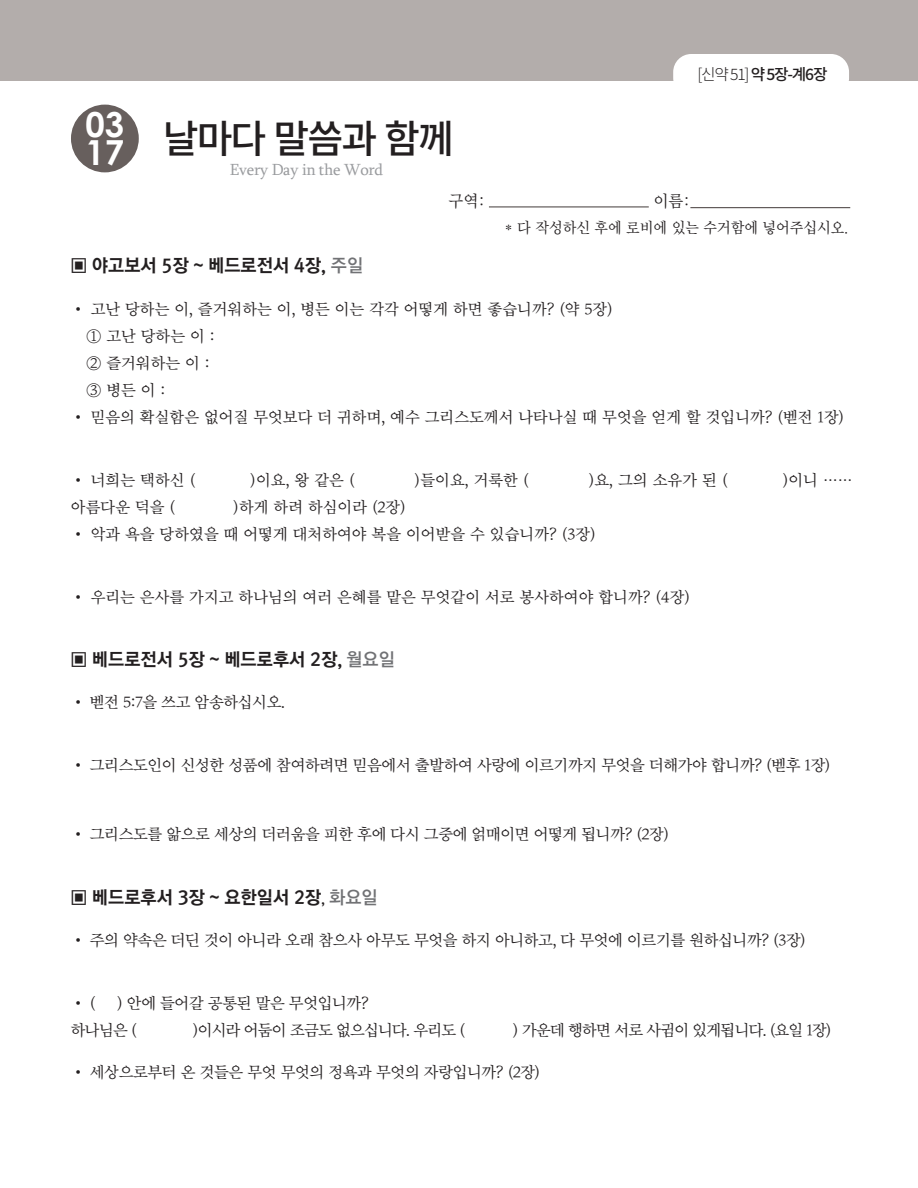
<style>
.page{position:relative;width:918px;height:1188px;background:#fff}
.page>*{position:absolute;margin:0;border:0;box-sizing:border-box;transform-origin:0 0}
.t1{font:500 39px "Noto Sans KR";letter-spacing:-.05em;color:#231f20}
.t2{font:700 34.5px "Century Gothic";color:#fff}
.t3{font:18px "Rix Go EB";color:#231f20}
.t4{font:16.5px "Sylfaen";letter-spacing:-.025em;color:#999b9e}
.t5{font:16.5px "Chosun Sm";color:#231f20}
.t6{font:15.75px/27px "SD Myeongjo Neoa c Rg";letter-spacing:-.025em;color:#231f20}
.t7{font:15.75px "SD Myeongjo Neoa c Rg";color:#231f20}
.t8{font:15.75px "SD Myeongjo Neoa c Rg";letter-spacing:-.05em;color:#231f20}
.t9{font:500 15.75px "Noto Sans KR";color:#231f20}
.t10{font:15px "Chosun Sm";color:#231f20}
.s1{font-weight:300}
.s2{font-family:"Rix Go B";color:#717275}
.s3{font-family:"Rix Go B";font-size:15px}
</style>
<div class="page">
<div style="left:0;top:0;width:918px;height:81px;background:#b3adab"></div>
<div style="left:673px;top:54px;width:176px;height:42px;background:#fff;border-radius:18px"></div>
<div style="left:71px;top:105px;width:68px;height:67px;background:#675f5d;border-radius:50%"></div>
<hr style="left:489px;top:207px;width:160px;height:1px;background:#423a38">
<hr style="left:690px;top:207px;width:160px;height:1px;background:#423a38">
<p class="t2" style="left:86px;top:98px;width:40px">03</p>
<p class="t2" style="left:86px;top:126px;width:40px">17</p>
<p class="t9" style="left:697px;top:65px;width:132px"><span class="s1">[신약 51]</span> 약 5장-계6장</p>
<p class="t1" style="left:163px;top:117px;width:293px">날마다 말씀과 함께</p>
<p class="t4" style="left:230px;top:158px;width:155px">Every Day in the Word</p>
<p class="t5" style="left:448px;top:192px;width:38px">구역:</p>
<p class="t5" style="left:653px;top:192px;width:38px">이름:</p>
<p class="t10" style="left:504px;top:221px;width:346px">* 다 작성하신 후에 로비에 있는 수거함에 넣어주십시오.</p>
<p class="t3" style="left:71px;top:255px;width:294px">▣ 야고보서 5장 ~ 베드로전서 4장, <span class="s2">주일</span></p>
<p class="t7" style="left:71px;top:301px;width:543px">• 고난 당하는 이, 즐거워하는 이, 병든 이는 각각 어떻게 하면 좋습니까? (약 5장)</p>
<p class="t6" style="left:87px;top:323px;width:130px">① 고난 당하는 이 :</p>
<p class="t6" style="left:87px;top:350px;width:125px">② 즐거워하는 이 :</p>
<p class="t6" style="left:87px;top:377px;width:80px">③ 병든 이 :</p>
<p class="t7" style="left:71px;top:409px;width:775px">• 믿음의 확실함은 없어질 무엇보다 더 귀하며, 예수 그리스도께서 나타나실 때 무엇을 얻게 할 것입니까? (벧전 1장)</p>
<p class="t6" style="left:71px;top:467px;width:126px">• 너희는 택하신 (</p>
<p class="t6" style="left:251px;top:467px;width:105px">)이요, 왕 같은 (</p>
<p class="t6" style="left:415px;top:467px;width:115px">)들이요, 거룩한 (</p>
<p class="t6" style="left:589px;top:467px;width:140px">)요, 그의 소유가 된 (</p>
<p class="t6" style="left:783px;top:467px;width:71px">)이니 ……</p>
<p class="t6" style="left:71px;top:494px;width:106px">아름다운 덕을 (</p>
<p class="t7" style="left:234px;top:499px;width:174px">)하게 하려 하심이라 (2장)</p>
<p class="t7" style="left:71px;top:526px;width:526px">• 악과 욕을 당하였을 때 어떻게 대처하여야 복을 이어받을 수 있습니까? (3장)</p>
<p class="t7" style="left:71px;top:589px;width:621px">• 우리는 은사를 가지고 하나님의 여러 은혜를 맡은 무엇같이 서로 봉사하여야 합니까? (4장)</p>
<p class="t3" style="left:71px;top:649px;width:325px">▣ 베드로전서 5장 ~ 베드로후서 2장, <span class="s2">월요일</span></p>
<p class="t6" style="left:71px;top:690px;width:215px">• 벧전 5:7을 쓰고 암송하십시오.</p>
<p class="t6" style="left:71px;top:753px;width:761px">• 그리스도인이 신성한 성품에 참여하려면 믿음에서 출발하여 사랑에 이르기까지 무엇을 더해가야 합니까? (벧후 1장)</p>
<p class="t6" style="left:71px;top:822px;width:600px">• 그리스도를 앎으로 세상의 더러움을 피한 후에 다시 그중에 얽매이면 어떻게 됩니까? (2장)</p>
<p class="t3" style="left:71px;top:887px;width:308px">▣ 베드로후서 3장 ~ 요한일서 2장<span class="s3">,</span> <span class="s2">화요일</span></p>
<p class="t6" style="left:71px;top:928px;width:737px">• 주의 약속은 더딘 것이 아니라 오래 참으사 아무도 무엇을 하지 아니하고, 다 무엇에 이르기를 원하십니까? (3장)</p>
<p class="t6" style="left:71px;top:991px;width:299px;text-indent:46px">) 안에 들어갈 공통된 말은 무엇입니까? 하나님은 (</p>
<p class="t6" style="left:71px;top:991px;width:26px">• (</p>
<p class="t8" style="left:193px;top:1022px;width:273px">)이시라 어둠이 조금도 없으십니다. 우리도 (</p>
<p class="t8" style="left:513px;top:1022px;width:320px">) 가운데 행하면 서로 사귐이 있게됩니다. (요일 1장)</p>
<p class="t6" style="left:71px;top:1060px;width:471px">• 세상으로부터 온 것들은 무엇 무엇의 정욕과 무엇의 자랑입니까? (2장)</p>
</div>
